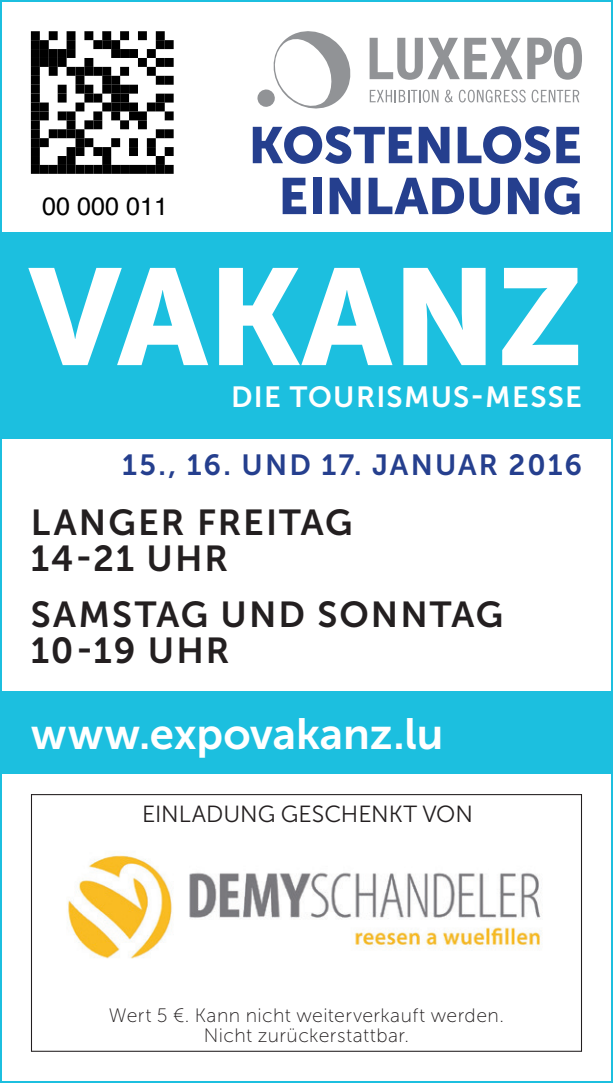
<style>
.page{position:relative;width:613px;height:1083px;background:#fff}
.page>*{position:absolute;margin:0;border:0;box-sizing:border-box;transform-origin:0 0}
.t1{font:136px "Museo Sans 900";color:#fff}
.t2{font:50.8px/50.8px "Museo Sans 900";letter-spacing:-.005em;color:#253f8e;text-align:center}
.t3{font:43.6px "Museo Sans 700";letter-spacing:-.005em;color:#fff}
.t4{font:36px/36px "Museo Sans 700";letter-spacing:.055em;color:#231f20}
.t5{font:29.2px "Museo Sans 700";letter-spacing:.07em;color:#253f8e}
.t6{font:29.2px "Museo Sans 700";letter-spacing:.045em;color:#fff}
.t7{font:25.2px "Helvetica";color:#000}
.t8{font:23.2px "Museo Sans 300";color:#231f20}
.t9{font:19.6px/20px "Museo Sans 100";letter-spacing:.025em;color:#231f20;text-align:center}
</style>
<div class="page">
<div style="left:0;top:691px;width:612px;height:82px;background:#1cbfdf"></div>
<div style="left:31px;top:794px;width:550px;height:258px;border:1px solid #231f20"></div>
<svg style="left:272px;top:31px;width:79px;height:78px"></svg>
<div style="left:257px;top:89px;width:18px;height:18px;background:#919396;border-radius:50%"></div>
<svg style="left:369px;top:37px;width:212px;height:43px"></svg>
<svg style="left:369px;top:90px;width:51px;height:12px"></svg>
<svg style="left:422px;top:90px;width:7px;height:12px"></svg>
<svg style="left:424px;top:91px;width:4px;height:10px"></svg>
<svg style="left:431px;top:90px;width:7px;height:12px"></svg>
<svg style="left:444px;top:90px;width:8px;height:12px"></svg>
<svg style="left:458px;top:90px;width:7px;height:12px"></svg>
<svg style="left:467px;top:90px;width:7px;height:12px"></svg>
<svg style="left:469px;top:91px;width:4px;height:10px"></svg>
<svg style="left:476px;top:90px;width:49px;height:12px"></svg>
<svg style="left:531px;top:90px;width:48px;height:12px"></svg>
<div style="left:31px;top:31px;width:9px;height:9px;border:4px solid #000"></div>
<div style="left:49px;top:31px;width:9px;height:9px;border:4px solid #000"></div>
<div style="left:67px;top:31px;width:8px;height:9px;border:4px solid #000"></div>
<div style="left:84px;top:31px;width:9px;height:9px;border:4px solid #000"></div>
<div style="left:102px;top:31px;width:9px;height:9px;border:4px solid #000"></div>
<div style="left:120px;top:31px;width:9px;height:9px;border:4px solid #000"></div>
<div style="left:138px;top:31px;width:9px;height:9px;border:4px solid #000"></div>
<div style="left:156px;top:31px;width:9px;height:9px;border:4px solid #000"></div>
<div style="left:31px;top:40px;width:9px;height:9px;border:4px solid #000"></div>
<div style="left:165px;top:40px;width:8px;height:9px;border:4px solid #000"></div>
<div style="left:31px;top:49px;width:9px;height:9px;border:4px solid #000"></div>
<div style="left:31px;top:58px;width:9px;height:9px;border:4px solid #000"></div>
<div style="left:165px;top:58px;width:8px;height:9px;border:4px solid #000"></div>
<div style="left:31px;top:67px;width:9px;height:9px;border:4px solid #000"></div>
<div style="left:31px;top:76px;width:9px;height:9px;border:4px solid #000"></div>
<div style="left:165px;top:76px;width:8px;height:9px;border:4px solid #000"></div>
<div style="left:31px;top:85px;width:9px;height:9px;border:4px solid #000"></div>
<div style="left:31px;top:94px;width:9px;height:9px;border:4px solid #000"></div>
<div style="left:165px;top:94px;width:8px;height:9px;border:4px solid #000"></div>
<div style="left:31px;top:103px;width:9px;height:8px;border:4px solid #000"></div>
<div style="left:31px;top:111px;width:9px;height:9px;border:4px solid #000"></div>
<div style="left:165px;top:111px;width:8px;height:9px;border:4px solid #000"></div>
<div style="left:31px;top:120px;width:9px;height:9px;border:4px solid #000"></div>
<div style="left:31px;top:129px;width:9px;height:9px;border:4px solid #000"></div>
<div style="left:165px;top:129px;width:8px;height:9px;border:4px solid #000"></div>
<div style="left:31px;top:138px;width:9px;height:9px;border:4px solid #000"></div>
<div style="left:31px;top:147px;width:9px;height:9px;border:4px solid #000"></div>
<div style="left:165px;top:147px;width:8px;height:9px;border:4px solid #000"></div>
<div style="left:31px;top:156px;width:9px;height:9px;border:4px solid #000"></div>
<div style="left:31px;top:165px;width:9px;height:9px;border:4px solid #000"></div>
<div style="left:40px;top:165px;width:9px;height:9px;border:4px solid #000"></div>
<div style="left:49px;top:165px;width:9px;height:9px;border:4px solid #000"></div>
<div style="left:58px;top:165px;width:9px;height:9px;border:4px solid #000"></div>
<div style="left:67px;top:165px;width:8px;height:9px;border:4px solid #000"></div>
<div style="left:75px;top:165px;width:9px;height:9px;border:4px solid #000"></div>
<div style="left:84px;top:165px;width:9px;height:9px;border:4px solid #000"></div>
<div style="left:93px;top:165px;width:9px;height:9px;border:4px solid #000"></div>
<div style="left:102px;top:165px;width:9px;height:9px;border:4px solid #000"></div>
<div style="left:111px;top:165px;width:9px;height:9px;border:4px solid #000"></div>
<div style="left:120px;top:165px;width:9px;height:9px;border:4px solid #000"></div>
<div style="left:129px;top:165px;width:9px;height:9px;border:4px solid #000"></div>
<div style="left:138px;top:165px;width:9px;height:9px;border:4px solid #000"></div>
<div style="left:147px;top:165px;width:9px;height:9px;border:4px solid #000"></div>
<div style="left:156px;top:165px;width:9px;height:9px;border:4px solid #000"></div>
<svg style="left:33px;top:33px;width:138px;height:139px"></svg>
<div style="left:165px;top:165px;width:8px;height:9px;border:4px solid #000"></div>
<img style="left:68px;top:855px;width:473px;height:104px">
<div style="left:0;top:232px;width:612px;height:206px;background:#1cbfdf"></div>
<p class="t7" style="left:42px;top:187px;width:127px">00 000 011</p>
<h2 class="t2" style="left:248px;top:120px;width:335px">KOSTENLOSE<br>EINLADUNG</h2>
<h1 class="t1" style="left:29px;top:240px;width:556px">VAKANZ</h1>
<h3 class="t6" style="left:231px;top:380px;width:352px">DIE TOURISMUS-MESSE</h3>
<h3 class="t5" style="left:122px;top:449px;width:461px">15., 16. UND 17. JANUAR 2016</h3>
<h3 class="t4" style="left:31px;top:504px;width:323px">LANGER FREITAG<br>14-21 UHR</h3>
<h3 class="t4" style="left:31px;top:597px;width:473px">SAMSTAG UND SONNTAG<br>10-19 UHR</h3>
<h3 class="t3" style="left:31px;top:709px;width:413px">www.expovakanz.lu</h3>
<p class="t8" style="left:142px;top:801px;width:332px">EINLADUNG GESCHENKT VON</p>
<p class="t9" style="left:109px;top:1005px;width:396px">Wert 5 €. Kann nicht weiterverkauft werden.<br>Nicht zurückerstattbar.</p>
</div>
